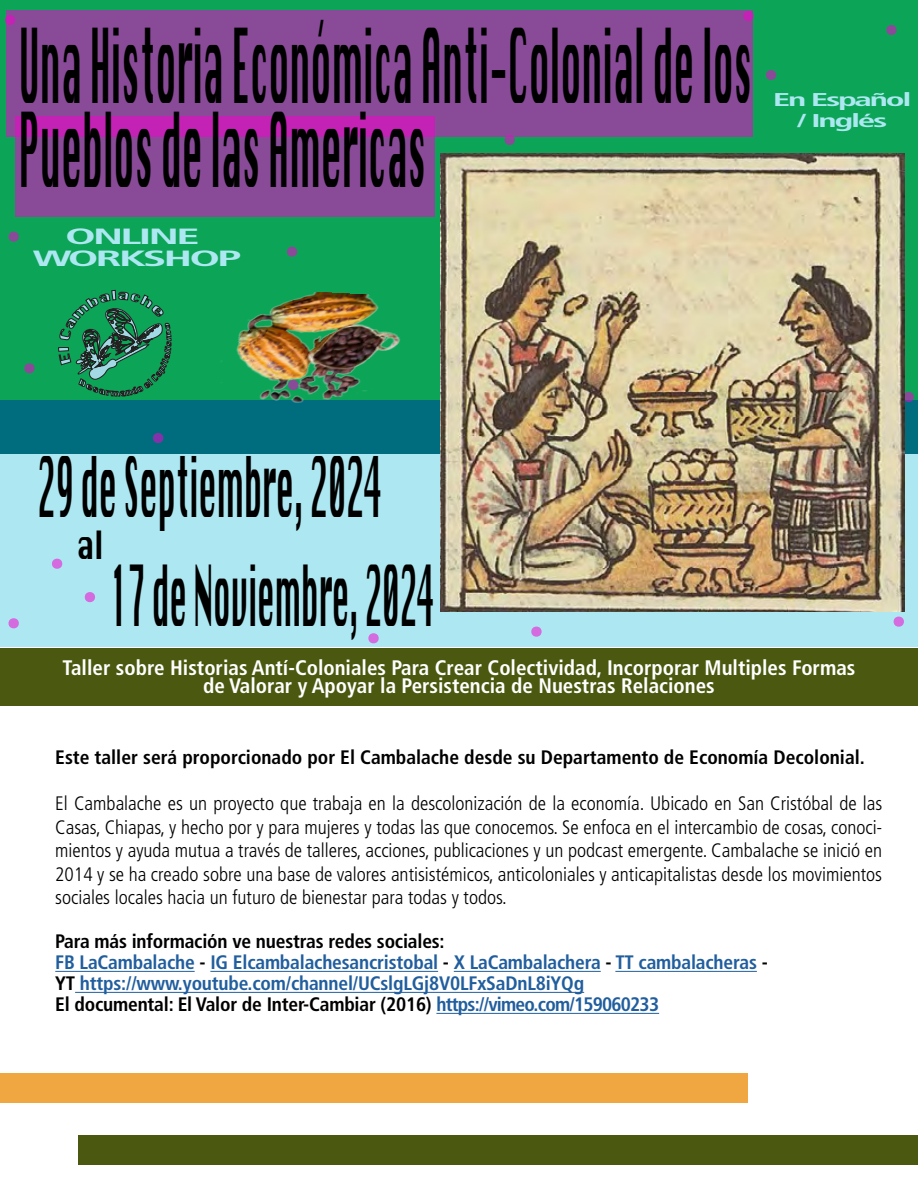
<style>
.page{position:relative;width:918px;height:1188px;background:#fff}
.page>*{position:absolute;margin:0;border:0;box-sizing:border-box;transform-origin:0 0}
.t1{font:100.5px/84.6px "Krungthep";color:#000;scale:.31 1}
.t2{font:82.05px "Krungthep";color:#000;scale:.32 1}
.t3{font:81.3px "Krungthep";color:#000;scale:.34 1}
.t4{font:37.95px "Krungthep";color:#000;scale:.71 1}
.t5{font:700 condensed 22.05px/21.8px "Frutiger";letter-spacing:-.065em;color:#ade8f2;text-align:center;scale:2.15 1}
.t6{font:700 condensed 21px/18px "Frutiger";color:#fff;text-align:center}
.t7{font:300 condensed 19.5px/23.4px "Frutiger LT Std";color:#000;text-align:justify}
.t8{font:700 condensed 19.5px/21px "Frutiger";letter-spacing:-.01em;color:#215e9e}
.t9{font:700 condensed 19.5px "Frutiger";color:#000}
.t10{font:700 condensed 18.6px/21.8px "Frutiger";letter-spacing:-.065em;color:#ade8f2;text-align:center;scale:1.9 1}
.s1{color:#000}
</style>
<div class="page">
<hr style="left:55px;top:971px;width:140px;height:1px;background:#215e9e">
<hr style="left:210px;top:971px;width:228px;height:1px;background:#215e9e">
<hr style="left:454px;top:971px;width:147px;height:1px;background:#215e9e">
<hr style="left:615px;top:971px;width:142px;height:1px;background:#215e9e">
<hr style="left:75px;top:992px;width:509px;height:1px;background:#215e9e">
<hr style="left:436px;top:1013px;width:223px;height:1px;background:#215e9e">
<div style="left:78px;top:1135px;width:840px;height:30px;background:#4a590f"></div>
<div style="left:0;top:1073px;width:748px;height:30px;background:#f0a742"></div>
<div style="left:0;top:648px;width:918px;height:57px;background:#4a590f"></div>
<div style="left:0;top:432px;width:918px;height:215px;background:#ade8f2"></div>
<div style="left:0;top:397px;width:918px;height:57px;background:#006d7e"></div>
<div style="left:0;top:0;width:918px;height:399px;background:#0ca456"></div>
<img style="left:197px;top:292px;width:226px;height:111px">
<div style="left:16px;top:116px;width:419px;height:101px;background:#894b97"></div>
<svg style="left:6px;top:10px;width:746px;height:127px;fill:#894b97"></svg>
<svg style="left:288px;top:380px;width:10px;height:10px"></svg>
<svg style="left:52px;top:559px;width:10px;height:10px"></svg>
<svg style="left:886px;top:25px;width:11px;height:10px"></svg>
<svg style="left:894px;top:617px;width:10px;height:10px"></svg>
<svg style="left:8px;top:618px;width:11px;height:10px"></svg>
<svg style="left:531px;top:627px;width:11px;height:10px"></svg>
<svg style="left:766px;top:70px;width:10px;height:10px"></svg>
<svg style="left:8px;top:232px;width:11px;height:10px"></svg>
<svg style="left:24px;top:363px;width:11px;height:10px"></svg>
<svg style="left:58px;top:289px;width:114px;height:154px"></svg>
<svg style="left:85px;top:592px;width:10px;height:10px"></svg>
<svg style="left:287px;top:247px;width:10px;height:10px"></svg>
<svg style="left:905px;top:392px;width:9px;height:10px"></svg>
<svg style="left:368px;top:633px;width:11px;height:10px"></svg>
<svg style="left:505px;top:135px;width:10px;height:10px"></svg>
<svg style="left:5px;top:15px;width:10px;height:10px"></svg>
<svg style="left:743px;top:11px;width:11px;height:10px"></svg>
<img style="left:440px;top:153px;width:465px;height:458px">
<h1 class="t1" style="left:19px;top:26px;width:2367px">Una Historia Económica Anti-Colonial de los<br>Pueblos de las Americas</h1>
<p class="t5" style="left:32px;top:226px;width:99px">ONLINE<br>WORKSHOP</p>
<p class="t10" style="left:773px;top:88px;width:75px">En Español / Inglés</p>
<h3 class="t3" style="left:38px;top:441px;width:1016px">29 de Septiembre, 2024</h3>
<h2 class="t2" style="left:110px;top:550px;width:1016px">17 de Noviembre, 2024</h2>
<h3 class="t4" style="left:77px;top:524px;width:39px">al</h3>
<p class="t6" style="left:63px;top:658px;width:794px">Taller sobre Historias Antí-Coloniales Para Crear Colectividad, Incorporar Multiples Formas de Valorar y Apoyar la Persistencia de Nuestras Relaciones</p>
<p class="t9" style="left:55px;top:745px;width:811px">Este taller será proporcionado por El Cambalache desde su Departamento de Economía Decolonial.</p>
<p class="t7" style="left:55px;top:792px;width:829px">El Cambalache es un proyecto que trabaja en la descolonización de la economía. Ubicado en San Cristóbal de las Casas, Chiapas, y hecho por y para mujeres y todas las que conocemos. Se enfoca en el intercambio de cosas, conoci&shy;mientos y ayuda mutua a través de talleres, acciones, publicaciones y un podcast emergente. Cambalache se inició en 2014 y se ha creado sobre una base de valores antisistémicos, anticoloniales y anticapitalistas desde los movimientos sociales locales hacia un futuro de bienestar para todas y todos.</p>
<p class="t8" style="left:55px;top:931px;width:714px"><span class="s1">Para más información ve nuestras redes sociales:<br></span>FB LaCambalache <span class="s1">-</span> IG Elcambalachesancristobal <span class="s1">-</span> X LaCambalachera <span class="s1">-</span> TT cambalacheras <span class="s1">- YT</span> https://www.youtube.com/channel/UCslgLGj8V0LFxSaDnL8iYQg<br><span class="s1">El documental: El Valor de Inter-Cambiar (2016)</span> https://vimeo.com/159060233</p>
</div>
